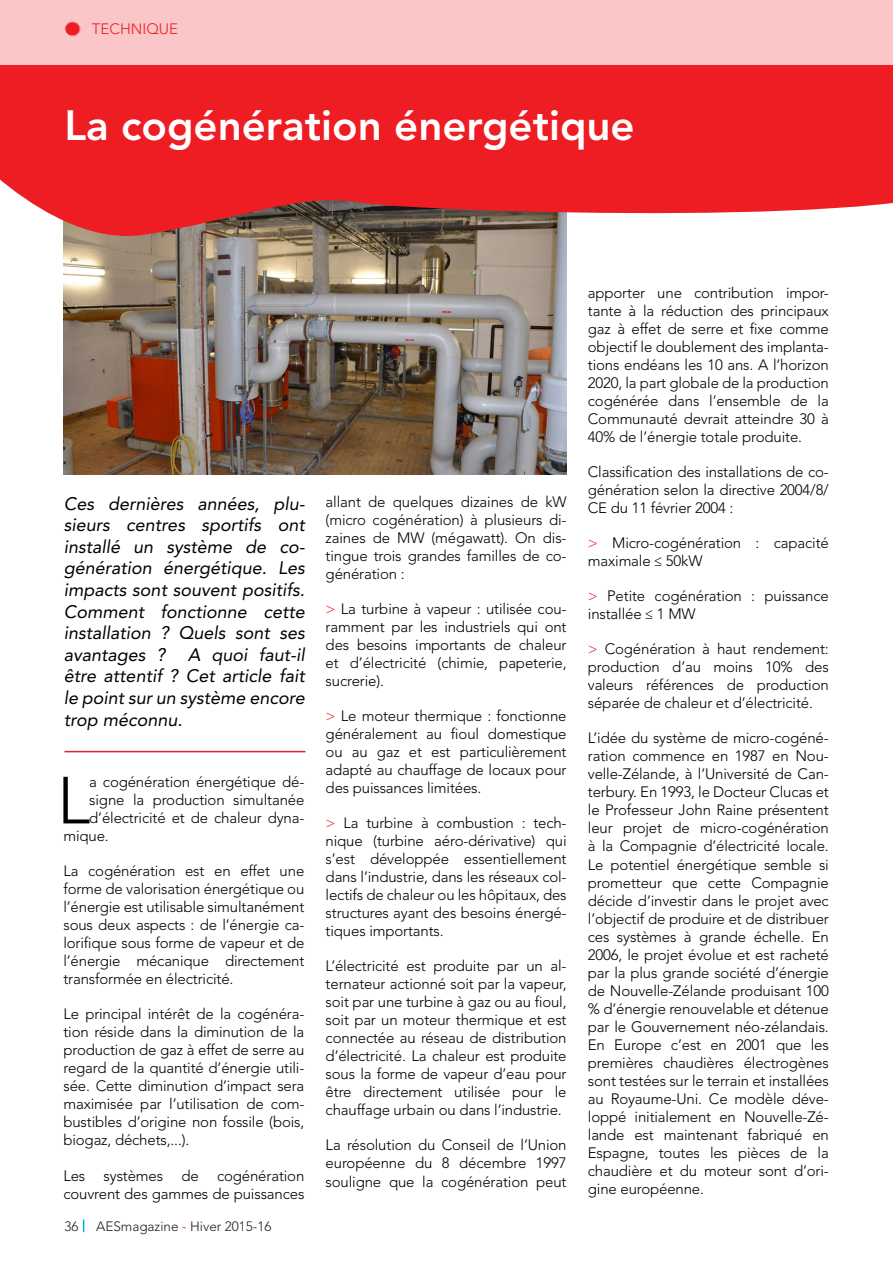
<style>
.page{position:relative;width:893px;height:1263px;background:#fff}
.page>*{position:absolute;margin:0;border:0;box-sizing:border-box;transform-origin:0 0}
.Texte{font:300 65.85px "Avenir LT Std";color:#000}
.Titre{font:800 42px "Avenir LT Std";color:#fff}
.Introduction{font:italic 18px/21.6px "Avenir LT Std";color:#000;text-align:justify}
.Texte-2{font:300 15px/18px "Avenir LT Std";letter-spacing:-.01em;color:#000;text-align:justify}
.Texte-3{font:300 15px "Avenir LT Std";color:#ee1d23}
.t1{font:300 13.5px "Avenir LT Std";color:#231f20}
.s1{color:#ed028c}
.s2{color:#ee1d23}
</style>
<div class="page">
<img style="left:63px;top:251px;width:504px;height:223px">
<svg style="left:0;top:64px;width:893px;height:187px;background:#e23c3f"></svg>
<div style="left:0;top:0;width:893px;height:64px;background:#fac6c7"></div>
<svg style="left:64px;top:22px;width:16px;height:15px"></svg>
<hr style="left:64px;top:751px;width:241px;height:1px;background:#ee1d23">
<svg style="left:83px;top:1219px;width:1px;height:13px"></svg>
<p class="Texte-3" style="left:92px;top:20px;width:88px">TECHNIQUE</p>
<p class="Titre" style="left:64px;top:100px;width:572px">La cogénération énergétique</p>
<p class="Introduction" style="left:64px;top:493px;width:243px">Ces dernières années, plu&shy;sieurs centres sportifs ont installé un système de co&shy;génération énergétique. Les impacts sont souvent positifs.<br>Comment fonctionne cette installation ? Quels sont ses avantages ? A quoi faut-il être attentif ? Cet article fait le point sur un système encore trop méconnu.</p>
<p class="Texte" style="left:57px;top:762px;width:34px">L</p>
<p class="Texte-2" style="left:89px;top:773px;width:217px">a cogénération énergétique dé-</p>
<p class="Texte-2" style="left:89px;top:791px;width:217px">signe la production simultanée</p>
<p class="Texte-2" style="left:89px;top:809px;width:217px">d’électricité et de chaleur dyna-</p>
<p class="Texte-2" style="left:63px;top:827px;width:47px">mique.</p>
<p class="Texte-2" style="left:63px;top:862px;width:242px">La cogénération est en effet une forme de valorisation énergétique ou l’énergie est utilisable simultanément sous deux aspects : de l’énergie ca&shy;lorifique sous forme de vapeur et de l’énergie mécanique directement transformée en électricité.</p>
<p class="Texte-2" style="left:63px;top:1005px;width:242px">Le principal intérêt de la cogénéra&shy;tion réside dans la diminution de la production de gaz à effet de serre au regard de la quantité d’énergie utili&shy;sée. Cette diminution d’impact sera maximisée par l’utilisation de com&shy;bustibles d’origine non fossile (bois, biogaz, déchets,...).</p>
<p class="Texte-2" style="left:63px;top:1166px;width:242px">Les systèmes de cogénération couvrent des gammes de puissances</p>
<p class="t1" style="left:64px;top:1218px;width:16px">36</p>
<p class="t1" style="left:96px;top:1218px;width:177px">AESmagazine <span class="s1">-</span> Hiver 2015-16</p>
<p class="Texte-2" style="left:326px;top:493px;width:242px">allant de quelques dizaines de kW (micro cogénération) à plusieurs di&shy;zaines de MW (mégawatt). On dis&shy;tingue trois grandes familles de co&shy;génération :</p>
<p class="Texte-2" style="left:326px;top:600px;width:242px"><span class="s2">&gt;</span> La turbine à vapeur : utilisée cou&shy;ramment par les industriels qui ont des besoins importants de chaleur et d’électricité (chimie, papeterie, sucrerie).</p>
<p class="Texte-2" style="left:326px;top:707px;width:242px"><span class="s2">&gt;</span> Le moteur thermique : fonctionne généralement au fioul domestique ou au gaz et est particulièrement adapté au chauffage de locaux pour des puissances limitées.</p>
<p class="Texte-2" style="left:326px;top:814px;width:242px"><span class="s2">&gt;</span> La turbine à combustion : tech&shy;nique (turbine aéro-dérivative) qui s’est développée essentiellement dans l’industrie, dans les réseaux col&shy;lectifs de chaleur ou les hôpitaux, des structures ayant des besoins énergé&shy;tiques importants.</p>
<p class="Texte-2" style="left:326px;top:957px;width:242px">L’électricité est produite par un al&shy;ternateur actionné soit par la vapeur, soit par une turbine à gaz ou au fioul, soit par un moteur thermique et est connectée au réseau de distribution d’électricité. La chaleur est produite sous la forme de vapeur d’eau pour être directement utilisée pour le chauffage urbain ou dans l’industrie.</p>
<p class="Texte-2" style="left:326px;top:1136px;width:242px">La résolution du Conseil de l’Union européenne du 8 décembre 1997 souligne que la cogénération peut</p>
<p class="Texte-2" style="left:588px;top:284px;width:242px">apporter une contribution impor&shy;tante à la réduction des principaux gaz à effet de serre et fixe comme objectif le doublement des implanta&shy;tions endéans les 10 ans. A l’horizon 2020, la part globale de la production cogénérée dans l’ensemble de la Communauté devrait atteindre 30 à 40% de l’énergie totale produite.</p>
<p class="Texte-2" style="left:588px;top:463px;width:242px">Classification des installations de co&shy;génération selon la directive 2004/8/ CE du 11 février 2004 :</p>
<p class="Texte-2" style="left:588px;top:534px;width:242px"><span class="s2">&gt;</span> Micro-cogénération : capacité maximale ≤ 50kW</p>
<p class="Texte-2" style="left:588px;top:587px;width:242px"><span class="s2">&gt;</span> Petite cogénération : puissance installée ≤ 1 MW</p>
<p class="Texte-2" style="left:588px;top:640px;width:242px"><span class="s2">&gt;</span> Cogénération à haut rendement: production d’au moins 10% des valeurs références de production séparée de chaleur et d’électricité.</p>
<p class="Texte-2" style="left:588px;top:729px;width:242px">L’idée du système de micro-cogéné&shy;ration commence en 1987 en Nou&shy;velle-Zélande, à l’Université de Can&shy;terbury. En 1993, le Docteur Clucas et le Professeur John Raine présentent leur projet de micro-cogénération à la Compagnie d’électricité locale.<br>Le potentiel énergétique semble si prometteur que cette Compagnie décide d’investir dans le projet avec l’objectif de produire et de distribuer ces systèmes à grande échelle. En 2006, le projet évolue et est racheté par la plus grande société d’énergie de Nouvelle-Zélande produisant 100 % d’énergie renouvelable et détenue par le Gouvernement néo-zélandais.<br>En Europe c’est en 2001 que les premières chaudières électrogènes sont testées sur le terrain et installées au Royaume-Uni. Ce modèle déve&shy;loppé initialement en Nouvelle-Zé&shy;lande est maintenant fabriqué en Espagne, toutes les pièces de la chaudière et du moteur sont d’ori&shy;gine européenne.</p>
</div>
